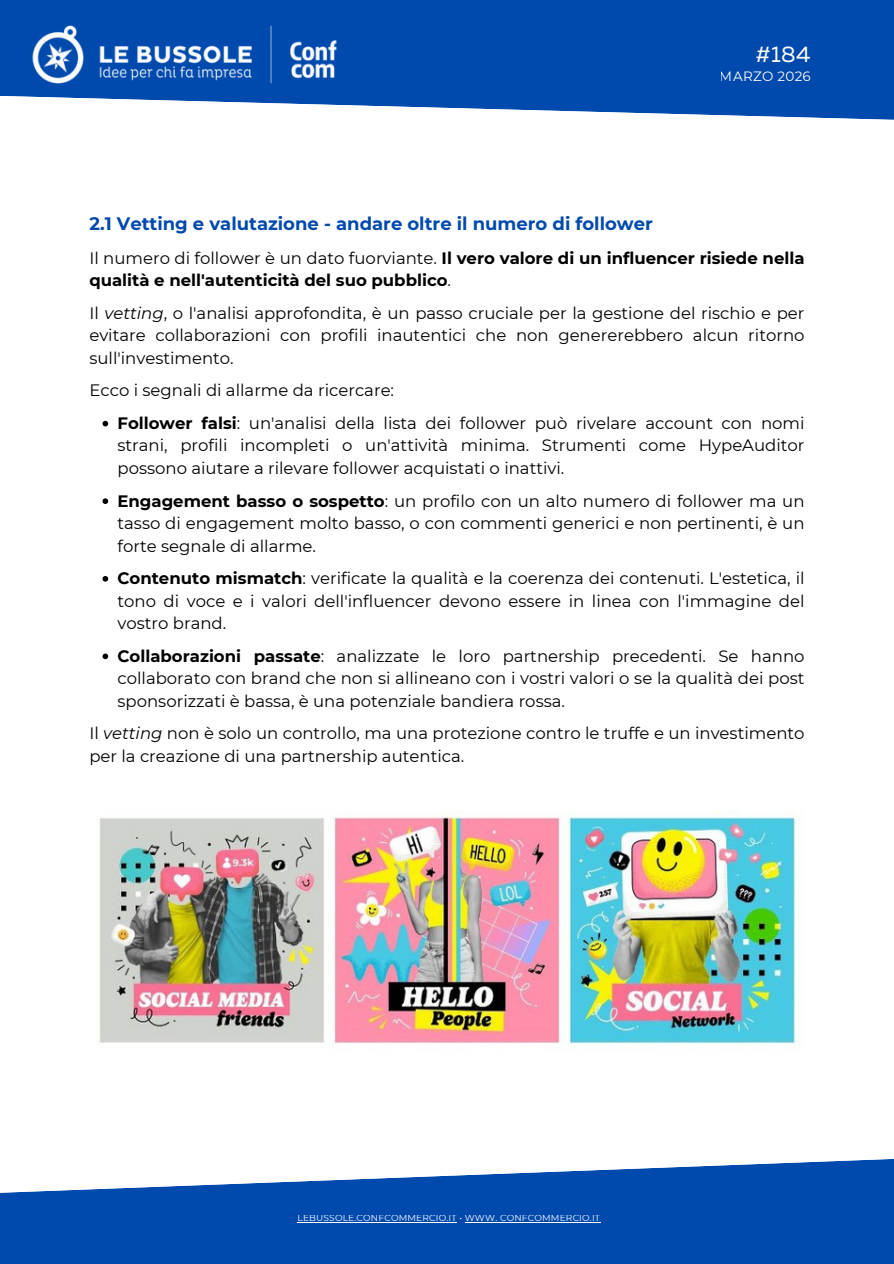
<style>
.page{position:relative;width:894px;height:1264px;background:#fff}
.page>*{position:absolute;margin:0;border:0;box-sizing:border-box;transform-origin:0 0}
.t1{font:22.5px "Muller";color:#fff}
.t2{font:22.2px "Muller";color:#fff}
.t3{font:700 18px "Montserrat";color:#004aad}
.t4{font:16.5px/22.5px "Montserrat";color:#000;text-align:justify}
.t5{font:700 16.5px/22.5px "Montserrat";color:#000}
.t6{font:13.5px "Montserrat";letter-spacing:.02em;color:#fff}
.t7{font:12px "Montserrat";letter-spacing:.02em;color:#fff}
.t8{font:9px "Montserrat";letter-spacing:.02em;color:#fff}
.s1{font-weight:400}
.s2{font-style:italic}
.s3{font-weight:700}
</style>
<div class="page">
<svg style="left:0;top:0;width:893px;height:120px;background:#2363b8"></svg>
<svg style="left:0;top:1159px;width:893px;height:104px;fill:#004aad"></svg>
<hr style="left:297px;top:1222px;width:159px;height:1px;background:#fff">
<hr style="left:464px;top:1222px;width:136px;height:1px;background:#fff">
<img style="left:13px;top:13px;width:343px;height:84px">
<svg style="left:102px;top:421px;width:6px;height:5px"></svg>
<svg style="left:102px;top:498px;width:6px;height:6px"></svg>
<svg style="left:102px;top:576px;width:6px;height:5px"></svg>
<svg style="left:102px;top:653px;width:6px;height:6px"></svg>
<img style="left:99px;top:810px;width:698px;height:234px">
<h2 class="t2" style="left:768px;top:38px;width:59px">#035</h2>
<p class="t7" style="left:729px;top:61px;width:98px">FEBBRAIO 2021</p>
<h1 class="t1" style="left:755px;top:45px;width:56px">#184</h1>
<p class="t6" style="left:719px;top:68px;width:92px">MARZO 2026</p>
<p class="t3" style="left:89px;top:213px;width:565px">2.1 Vetting e valutazione - andare oltre il numero di follower</p>
<p class="t5" style="left:89px;top:247px;width:716px"><span class="s1">Il numero di follower è un dato fuorviante.</span> Il vero valore di un influencer risiede nella qualità e nell'autenticità del suo pubblico<span class="s1">.</span></p>
<p class="t4" style="left:89px;top:302px;width:716px">Il <span class="s2">vetting</span>, o l'analisi approfondita, è un passo cruciale per la gestione del rischio e per evitare collaborazioni con profili inautentici che non genererebbero alcun ritorno sull'investimento.</p>
<p class="t4" style="left:117px;top:374px;width:688px;line-height:32.5px;text-indent:-28px">Ecco i segnali di allarme da ricercare:<br><span class="s3">Follower falsi</span>: un'analisi della lista dei follower può rivelare account con nomi</p>
<p class="t4" style="left:117px;top:434px;width:688px">strani, profili incompleti o un'attività minima. Strumenti come HypeAuditor possono aiutare a rilevare follower acquistati o inattivi.</p>
<p class="t4" style="left:117px;top:489px;width:688px"><span class="s3">Engagement basso o sospetto</span>: un profilo con un alto numero di follower ma un tasso di engagement molto basso, o con commenti generici e non pertinenti, è un forte segnale di allarme.</p>
<p class="t4" style="left:117px;top:567px;width:688px"><span class="s3">Contenuto mismatch</span>: verificate la qualità e la coerenza dei contenuti. L'estetica, il tono di voce e i valori dell'influencer devono essere in linea con l'immagine del vostro brand.</p>
<p class="t4" style="left:117px;top:644px;width:688px"><span class="s3">Collaborazioni passate</span>: analizzate le loro partnership precedenti. Se hanno collaborato con brand che non si allineano con i vostri valori o se la qualità dei post sponsorizzati è bassa, è una potenziale bandiera rossa.</p>
<p class="t4" style="left:89px;top:722px;width:716px">Il <span class="s2">vetting</span> non è solo un controllo, ma una protezione contro le truffe e un investimento per la creazione di una partnership autentica.</p>
<p class="t8" style="left:303px;top:1210px;width:304px">LEBUSSOLE.CONFCOMMERCIO.IT • WWW. CONFCOMMERCIO.IT</p>
<p class="t8" style="left:297px;top:1212px;width:304px">LEBUSSOLE.CONFCOMMERCIO.IT • WWW. CONFCOMMERCIO.IT</p>
</div>
